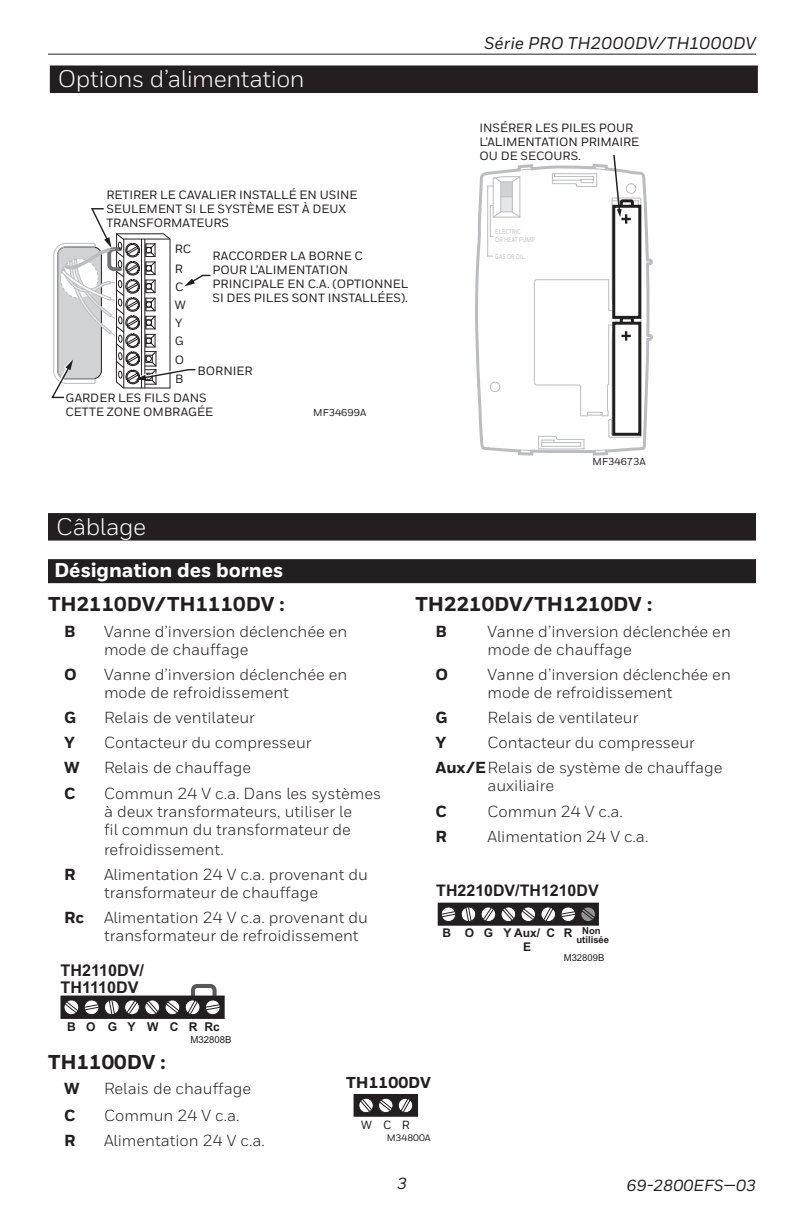
<style>
.page{position:relative;width:792px;height:1224px;background:#fff}
.page>*{position:absolute;margin:0;border:0;box-sizing:border-box;transform-origin:0 0}
.Red_Bar_Header{font:24px "Honeywell Sans";letter-spacing:-.02em;color:#fff}
.Subhead{font:800 20px "Honeywell Sans";color:#231f20}
.Black_Bar_subheader{font:800 20px "Honeywell Sans";letter-spacing:-.005em;color:#fff}
.t1{font:italic 500 17px "Honeywell Sans";letter-spacing:.005em;color:#231f20}
.t2{font:700 16.2px/17.4px "Arial";color:#231f20}
.Definition_Text{font:16px/18px "Honeywell Sans";color:#231f20}
.t3{font:700 16px "Arial";color:#231f20}
.Definition_Text-2{font:800 16px "Honeywell Sans";color:#231f20}
.t4{font:italic 500 16px "Honeywell Sans";color:#231f20}
.t5{font:800 15.8px "Honeywell Sans";color:#231f20}
.t6{font:700 12.2px "Arial";letter-spacing:.845em;color:#231f20}
.t7{font:500 12px/14px "Honeywell Sans";color:#231f20}
.t8{font:700 12px/13.4px "Arial";color:#231f20}
.t9{font:500 11.8px "Honeywell Sans";color:#231f20}
.t10{font:500 10px "Honeywell Sans";color:#231f20}
.t11{font:9.6px "Arial";color:#231f20}
.t12{font:700 9.6px/9.6px "Arial";color:#231f20;text-align:center}
.t13{font:500 9.4px "Honeywell Sans";color:#231f20}
.t14{font:500 7px/8.2px "Honeywell Sans";color:#bcbdc0;scale:.75 1}
.s1{font-weight:800}
</style>
<div class="page">
<hr style="left:48px;top:54px;width:708px;height:1px;background:#231f20">
<div style="left:50px;top:65px;width:708px;height:28px;background:#231f20"></div>
<div style="left:48px;top:559px;width:708px;height:24px;background:#231f20"></div>
<div style="left:48px;top:513px;width:708px;height:28px;background:#231f20"></div>
<svg style="left:60px;top:984px;width:165px;height:35px"></svg>
<svg style="left:438px;top:903px;width:161px;height:23px"></svg>
<svg style="left:475px;top:172px;width:178px;height:284px"></svg>
<svg style="left:487px;top:154px;width:155px;height:298px"></svg>
<svg style="left:51px;top:208px;width:160px;height:191px"></svg>
<svg style="left:354px;top:1094px;width:64px;height:23px"></svg>
<p class="Red_Bar_Header" style="left:58px;top:64px;width:248px">Options d’alimentation</p>
<p class="t7" style="left:106px;top:188px;width:253px">RETIRER LE CAVALIER INSTALLÉ EN USINE<br>SEULEMENT SI LE SYSTÈME EST À DEUX<br>TRANSFORMATEURS</p>
<p class="t7" style="left:213px;top:249px;width:197px">RACCORDER LA BORNE C<br>POUR L’ALIMENTATION<br>PRINCIPALE EN C.A. (OPTIONNEL<br>SI DES PILES SONT INSTALLÉES).</p>
<p class="t7" style="left:175px;top:240px;width:18px;line-height:18.4px">RC<br>R<br>C<br>W<br>Y<br>G<br>O<br>B</p>
<p class="t7" style="left:198px;top:364px;width:56px">BORNIER</p>
<p class="t7" style="left:66px;top:391px;width:149px">GARDER LES FILS DANS<br>CETTE ZONE OMBRAGÉE</p>
<p class="t10" style="left:313px;top:406px;width:55px">MF34699A</p>
<p class="Red_Bar_Header" style="left:56px;top:512px;width:92px">Câblage</p>
<p class="Black_Bar_subheader" style="left:54px;top:558px;width:231px">Désignation des bornes</p>
<p class="t1" style="left:484px;top:33px;width:273px">Série PRO TH2000DV/TH1000DV</p>
<p class="t7" style="left:479px;top:121px;width:161px">INSÉRER LES PILES POUR<br>L’ALIMENTATION PRIMAIRE<br>OU DE SECOURS.</p>
<p class="t14" style="left:495px;top:228px;width:54px">ELECTRIC<br>OR HEAT PUMP</p>
<p class="t14" style="left:495px;top:253px;width:41px">GAS OR OIL</p>
<p class="t10" style="left:593px;top:455px;width:55px">MF34673A</p>
<p class="Subhead" style="left:48px;top:592px;width:238px">TH2110DV/TH1110DV :</p>
<p class="Definition_Text-2" style="left:64px;top:621px;width:13px">B</p>
<p class="Definition_Text" style="left:104px;top:622px;width:245px">Vanne d’inversion déclenchée en mode de chauffage</p>
<p class="Definition_Text-2" style="left:64px;top:664px;width:14px">O</p>
<p class="Definition_Text" style="left:104px;top:665px;width:245px">Vanne d’inversion déclenchée en mode de refroidissement</p>
<p class="Definition_Text-2" style="left:64px;top:708px;width:13px">G</p>
<p class="Definition_Text" style="left:104px;top:708px;width:152px">Relais de ventilateur</p>
<p class="Definition_Text-2" style="left:64px;top:733px;width:12px">Y</p>
<p class="Definition_Text" style="left:104px;top:734px;width:209px">Contacteur du compresseur</p>
<p class="Definition_Text-2" style="left:64px;top:758px;width:17px">W</p>
<p class="Definition_Text" style="left:104px;top:759px;width:149px">Relais de chauffage</p>
<p class="Definition_Text-2" style="left:64px;top:783px;width:13px">C</p>
<p class="Definition_Text" style="left:104px;top:784px;width:279px">Commun 24 V c.a. Dans les systèmes à deux transformateurs, utiliser le<br>fil commun du transformateur de</p>
<p class="Definition_Text" style="left:104px;top:840px;width:121px">refroidissement.</p>
<p class="Definition_Text-2" style="left:64px;top:864px;width:13px">R</p>
<p class="Definition_Text" style="left:104px;top:865px;width:265px">Alimentation 24 V c.a. provenant du transformateur de chauffage</p>
<p class="Definition_Text" style="left:104px;top:908px;width:265px;text-indent:-40px"><span class="s1">Rc</span> Alimentation 24 V c.a. provenant du transformateur de refroidissement</p>
<p class="t2" style="left:60px;top:962px;width:85px">TH2110DV/<br>TH1110DV</p>
<p class="t6" style="left:67px;top:1019px;width:154px">BO GY WCRRc</p>
<p class="t11" style="left:190px;top:1034px;width:43px">M32808B</p>
<p class="Subhead" style="left:416px;top:592px;width:238px">TH2210DV/TH1210DV :</p>
<p class="Definition_Text-2" style="left:436px;top:621px;width:13px">B</p>
<p class="Definition_Text" style="left:488px;top:622px;width:245px">Vanne d’inversion déclenchée en mode de chauffage</p>
<p class="Definition_Text-2" style="left:436px;top:664px;width:14px">O</p>
<p class="Definition_Text" style="left:488px;top:665px;width:245px">Vanne d’inversion déclenchée en mode de refroidissement</p>
<p class="Definition_Text-2" style="left:436px;top:708px;width:13px">G</p>
<p class="Definition_Text" style="left:488px;top:708px;width:152px">Relais de ventilateur</p>
<p class="Definition_Text-2" style="left:436px;top:733px;width:12px">Y</p>
<p class="Definition_Text" style="left:488px;top:734px;width:209px">Contacteur du compresseur</p>
<p class="Definition_Text" style="left:488px;top:759px;width:237px;text-indent:-52px"><span class="s1">Aux/E</span>Relais de système de chauffage auxiliaire</p>
<p class="Definition_Text-2" style="left:436px;top:801px;width:13px">C</p>
<p class="Definition_Text" style="left:488px;top:802px;width:137px">Commun 24 V c.a.</p>
<p class="Definition_Text-2" style="left:436px;top:826px;width:13px">R</p>
<p class="Definition_Text" style="left:488px;top:827px;width:162px">Alimentation 24 V c.a.</p>
<p class="t3" style="left:436px;top:880px;width:164px">TH2210DV/TH1210DV</p>
<p class="t12" style="left:576px;top:926px;width:34px">Non utilisée</p>
<p class="t8" style="left:523px;top:927px;width:33px;text-indent:-58px">O G YAux/ C<br>E</p>
<p class="t8" style="left:442px;top:927px;width:10px">B</p>
<p class="t8" style="left:564px;top:927px;width:10px">R</p>
<p class="t11" style="left:564px;top:952px;width:42px">M32809B</p>
<p class="Subhead" style="left:48px;top:1050px;width:119px">TH1100DV :</p>
<p class="Definition_Text-2" style="left:64px;top:1079px;width:17px">W</p>
<p class="Definition_Text" style="left:104px;top:1079px;width:149px">Relais de chauffage</p>
<p class="Definition_Text-2" style="left:64px;top:1106px;width:13px">C</p>
<p class="Definition_Text" style="left:104px;top:1107px;width:137px">Commun 24 V c.a.</p>
<p class="Definition_Text-2" style="left:64px;top:1131px;width:13px">R</p>
<p class="Definition_Text" style="left:104px;top:1132px;width:162px">Alimentation 24 V c.a.</p>
<p class="t5" style="left:346px;top:1073px;width:86px">TH1100DV</p>
<p class="t9" style="left:361px;top:1117px;width:50px">WCR</p>
<p class="t13" style="left:387px;top:1132px;width:46px">M34800A</p>
<p class="t4" style="left:397px;top:1174px;width:11px">3</p>
<p class="t4" style="left:627px;top:1176px;width:131px">69-2800EFS—03</p>
</div>
